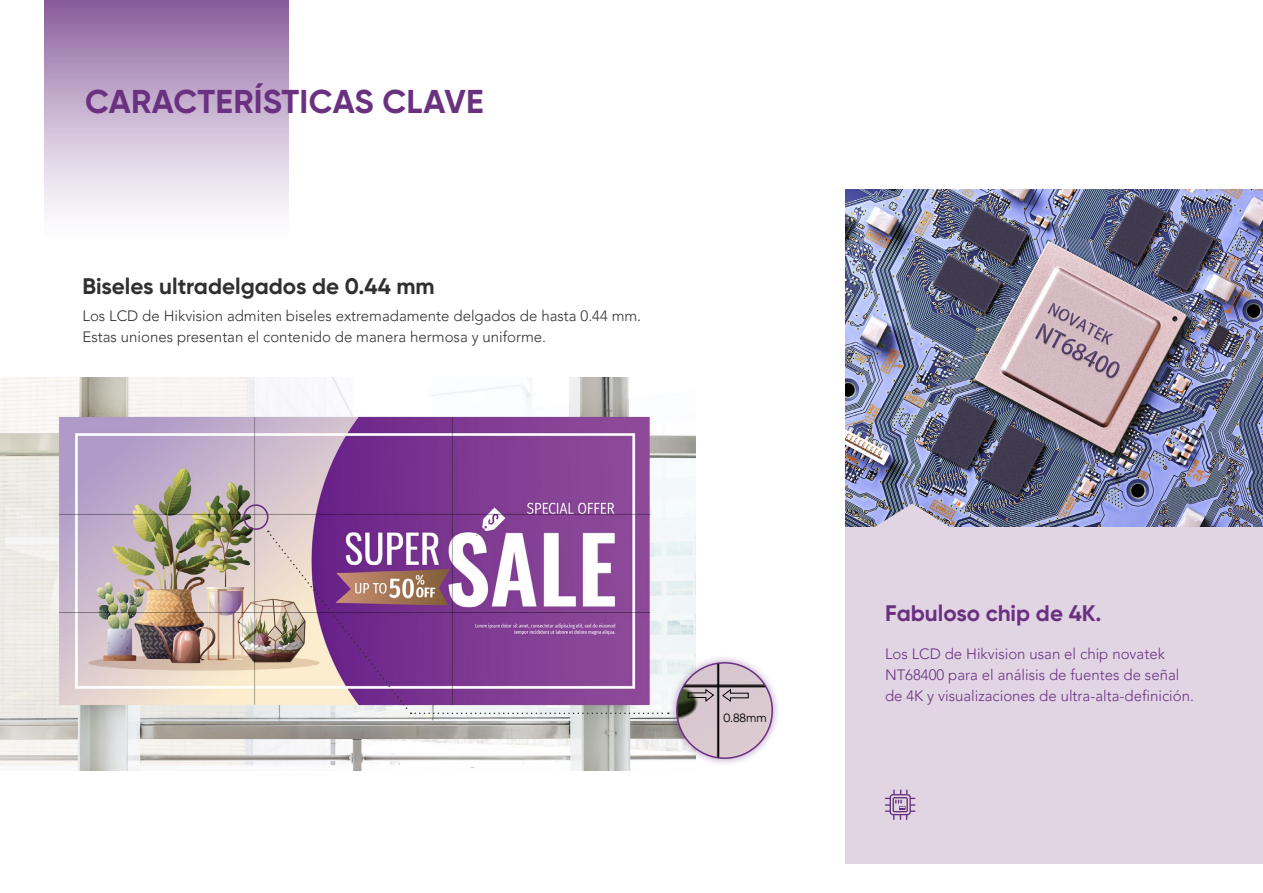
<style>
.page{position:relative;width:1263px;height:893px;background:#fff}
.page>*{position:absolute;margin:0;border:0;box-sizing:border-box;transform-origin:0 0}
.t1{font:700 33px "Gilroy";letter-spacing:.005em;color:#6a3181}
.t2{font:700 22.5px "Gilroy";color:#303030}
.t3{font:700 22.5px "Gilroy";color:#6a3181}
.t4{font:300 15px/21px "Avenir LT Pro";color:#303030}
.t5{font:300 15px/21px "Avenir LT Pro";color:#6a3181}
.t6{font:12px "Gilroy";color:#000}
</style>
<div class="page">
<div style="left:45px;top:0;width:244px;height:275px;background:linear-gradient(to bottom,#9268a2,#fff)"></div>
<img style="left:0;top:377px;width:696px;height:394px">
<div style="left:845px;top:527px;width:418px;height:336px;background:#e1d5e4"></div>
<img style="left:845px;top:189px;width:418px;height:337px">
<svg style="left:874px;top:503px;width:76px;height:24px;background:#b4adc3"></svg>
<div style="left:243px;top:504px;width:25px;height:26px;border:2px solid #6a3181;border-radius:50%"></div>
<svg style="left:268px;top:531px;width:401px;height:183px"></svg>
<svg style="left:885px;top:789px;width:30px;height:31px"></svg>
<div style="left:668px;top:654px;width:113px;height:113px;background:#6a3181;opacity:.53"></div>
<img style="left:677px;top:663px;width:95px;height:95px;border-radius:48px">
<div style="left:676px;top:662px;width:97px;height:97px;border:2px solid #6a3181;border-radius:50%"></div>
<svg style="left:687px;top:688px;width:27px;height:14px"></svg>
<svg style="left:722px;top:688px;width:27px;height:14px"></svg>
<hr style="left:685px;top:685px;width:79px;height:1px;background:#000">
<hr style="left:718px;top:664px;width:1px;height:93px;background:#000">
<h1 class="t1" style="left:85px;top:81px;width:400px">CARACTERÍSTICAS CLAVE</h1>
<h2 class="t2" style="left:82px;top:272px;width:354px">Biseles ultradelgados de 0.44 mm</h2>
<p class="t4" style="left:82px;top:305px;width:560px">Los LCD de Hikvision admiten biseles extremadamente delgados de hasta 0.44 mm.<br>Estas uniones presentan el contenido de manera hermosa y uniforme.</p>
<p class="t6" style="left:723px;top:710px;width:45px">0.88mm</p>
<h2 class="t3" style="left:885px;top:599px;width:218px">Fabuloso chip de 4K.</h2>
<p class="t5" style="left:885px;top:643px;width:311px">Los LCD de Hikvision usan el chip novatek<br>NT68400 para el análisis de fuentes de señal de 4K y visualizaciones de ultra-alta-definición.</p>
</div>
